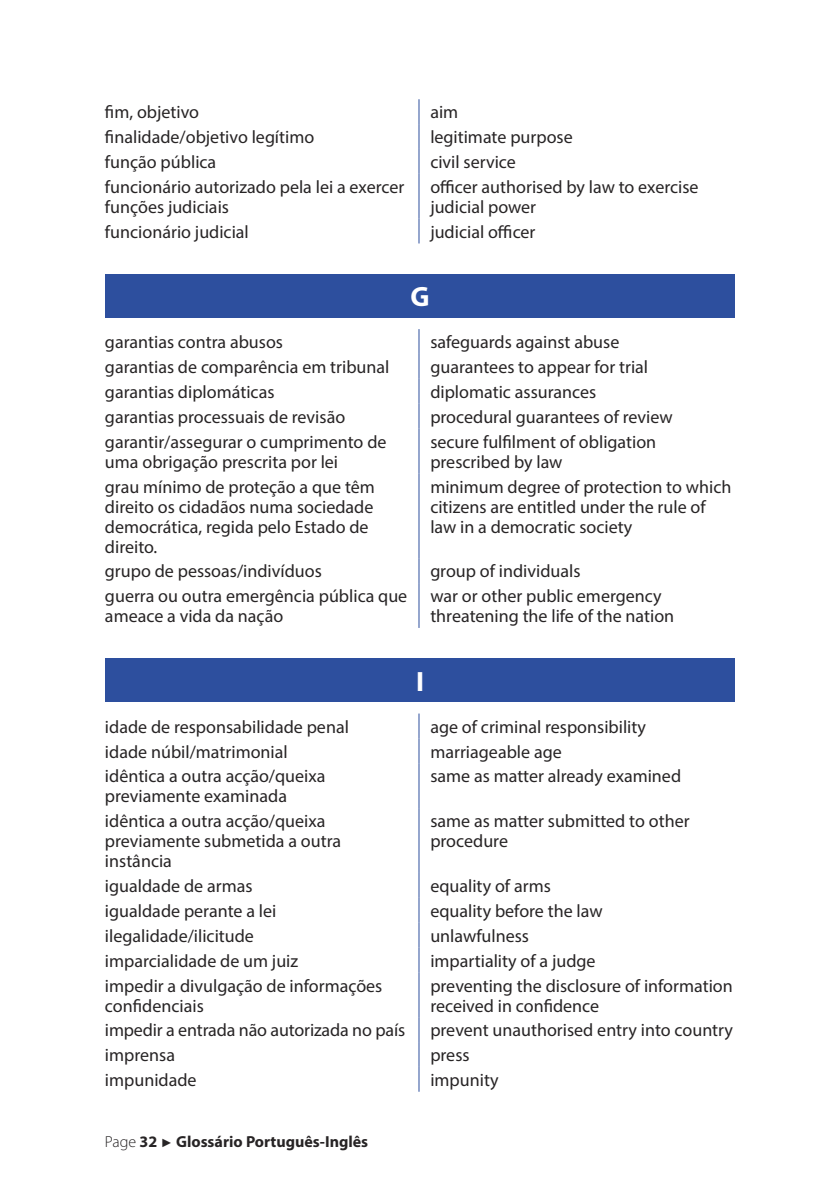
<style>
.page{position:relative;width:840px;height:1191px;background:#fff}
.page>*{position:absolute;margin:0;border:0;box-sizing:border-box;transform-origin:0 0}
.t1{font:700 28px "Myriad Pro";color:#fff}
.t2{font:18px/20px "Myriad Pro";color:#272425}
.t3{font:700 16px "Myriad Pro";color:#272425}
.s1{font-weight:300}
.s2{font-family:"Arial";font-weight:400;font-size:12px}
</style>
<div class="page">
<svg style="left:418px;top:99px;width:1px;height:75px"></svg>
<hr style="left:418px;top:174px;width:1px;height:45px;background:#2d4f9e">
<svg style="left:418px;top:219px;width:1px;height:24px"></svg>
<div style="left:105px;top:274px;width:629px;height:44px;background:#2d4f9e"></div>
<svg style="left:418px;top:329px;width:1px;height:99px"></svg>
<hr style="left:418px;top:428px;width:1px;height:45px;background:#2d4f9e">
<hr style="left:418px;top:473px;width:1px;height:85px;background:#2d4f9e">
<svg style="left:418px;top:558px;width:1px;height:25px"></svg>
<hr style="left:418px;top:583px;width:1px;height:45px;background:#2d4f9e">
<div style="left:105px;top:658px;width:629px;height:44px;background:#2d4f9e"></div>
<svg style="left:418px;top:713px;width:1px;height:50px"></svg>
<hr style="left:418px;top:763px;width:1px;height:45px;background:#2d4f9e">
<hr style="left:418px;top:808px;width:1px;height:65px;background:#2d4f9e">
<svg style="left:418px;top:873px;width:1px;height:99px"></svg>
<hr style="left:418px;top:972px;width:1px;height:45px;background:#2d4f9e">
<svg style="left:418px;top:1017px;width:1px;height:74px"></svg>
<p class="t2" style="left:105px;top:104px;width:96px">fim, objetivo</p>
<p class="t2" style="left:430px;top:104px;width:29px">aim</p>
<p class="t2" style="left:105px;top:129px;width:211px">finalidade/objetivo legítimo</p>
<p class="t2" style="left:430px;top:129px;width:144px">legitimate purpose</p>
<p class="t2" style="left:105px;top:153px;width:113px">função pública</p>
<p class="t2" style="left:430px;top:153px;width:87px">civil service</p>
<p class="t2" style="left:105px;top:178px;width:300px">funcionário autorizado pela lei a exercer funções judiciais</p>
<p class="t2" style="left:430px;top:178px;width:269px">officer authorised by law to exercise judicial power</p>
<p class="t2" style="left:105px;top:223px;width:145px">funcionário judicial</p>
<p class="t2" style="left:430px;top:223px;width:107px">judicial officer</p>
<h1 class="t1" style="left:410px;top:280px;width:21px">G</h1>
<p class="t2" style="left:105px;top:334px;width:179px">garantias contra abusos</p>
<p class="t2" style="left:430px;top:334px;width:190px">safeguards against abuse</p>
<p class="t2" style="left:105px;top:358px;width:286px">garantias de comparência em tribunal</p>
<p class="t2" style="left:430px;top:358px;width:219px">guarantees to appear for trial</p>
<p class="t2" style="left:105px;top:383px;width:171px">garantias diplomáticas</p>
<p class="t2" style="left:430px;top:383px;width:167px">diplomatic assurances</p>
<p class="t2" style="left:105px;top:408px;width:241px">garantias processuais de revisão</p>
<p class="t2" style="left:430px;top:408px;width:244px">procedural guarantees of review</p>
<p class="t2" style="left:105px;top:433px;width:283px">garantir/assegurar o cumprimento de uma obrigação prescrita por lei</p>
<p class="t2" style="left:430px;top:433px;width:227px">secure fulfilment of obligation prescribed by law</p>
<p class="t2" style="left:105px;top:478px;width:271px">grau mínimo de proteção a que têm direito os cidadãos numa sociedade democrática, regida pelo Estado de direito.</p>
<p class="t2" style="left:430px;top:478px;width:302px">minimum degree of protection to which citizens are entitled under the rule of law in a democratic society</p>
<p class="t2" style="left:105px;top:563px;width:218px">grupo de pessoas/indivíduos</p>
<p class="t2" style="left:430px;top:563px;width:152px">group of individuals</p>
<p class="t2" style="left:105px;top:587px;width:304px">guerra ou outra emergência pública que ameace a vida da nação</p>
<p class="t2" style="left:430px;top:587px;width:245px">war or other public emergency threatening the life of the nation</p>
<h1 class="t1" style="left:416px;top:665px;width:9px">І</h1>
<p class="t2" style="left:105px;top:718px;width:245px">idade de responsabilidade penal</p>
<p class="t2" style="left:430px;top:718px;width:217px">age of criminal responsibility</p>
<p class="t2" style="left:105px;top:743px;width:184px">idade núbil/matrimonial</p>
<p class="t2" style="left:430px;top:743px;width:133px">marriageable age</p>
<p class="t2" style="left:105px;top:768px;width:222px">idêntica a outra acção/queixa previamente examinada</p>
<p class="t2" style="left:430px;top:768px;width:252px">same as matter already examined</p>
<p class="t2" style="left:105px;top:812px;width:237px">idêntica a outra acção/queixa previamente submetida a outra instância</p>
<p class="t2" style="left:430px;top:812px;width:260px">same as matter submitted to other procedure</p>
<p class="t2" style="left:105px;top:877px;width:149px">igualdade de armas</p>
<p class="t2" style="left:430px;top:877px;width:122px">equality of arms</p>
<p class="t2" style="left:105px;top:902px;width:173px">igualdade perante a lei</p>
<p class="t2" style="left:430px;top:902px;width:174px">equality before the law</p>
<p class="t2" style="left:105px;top:927px;width:150px">ilegalidade/ilicitude</p>
<p class="t2" style="left:430px;top:927px;width:100px">unlawfulness</p>
<p class="t2" style="left:105px;top:952px;width:195px">imparcialidade de um juiz</p>
<p class="t2" style="left:430px;top:952px;width:167px">impartiality of a judge</p>
<p class="t2" style="left:105px;top:977px;width:279px">impedir a divulgação de informações confidenciais</p>
<p class="t2" style="left:430px;top:977px;width:304px">preventing the disclosure of information received in confidence</p>
<p class="t2" style="left:105px;top:1021px;width:301px">impedir a entrada não autorizada no país</p>
<p class="t2" style="left:430px;top:1021px;width:304px">prevent unauthorised entry into country</p>
<p class="t2" style="left:105px;top:1046px;width:71px">imprensa</p>
<p class="t2" style="left:430px;top:1046px;width:41px">press</p>
<p class="t2" style="left:105px;top:1071px;width:93px">impunidade</p>
<p class="t2" style="left:430px;top:1071px;width:70px">impunity</p>
<p class="t3" style="left:105px;top:1132px;width:264px"><span class="s1">Page</span> 32 <span class="s2">►</span> Glossário Português-Inglês</p>
</div>
